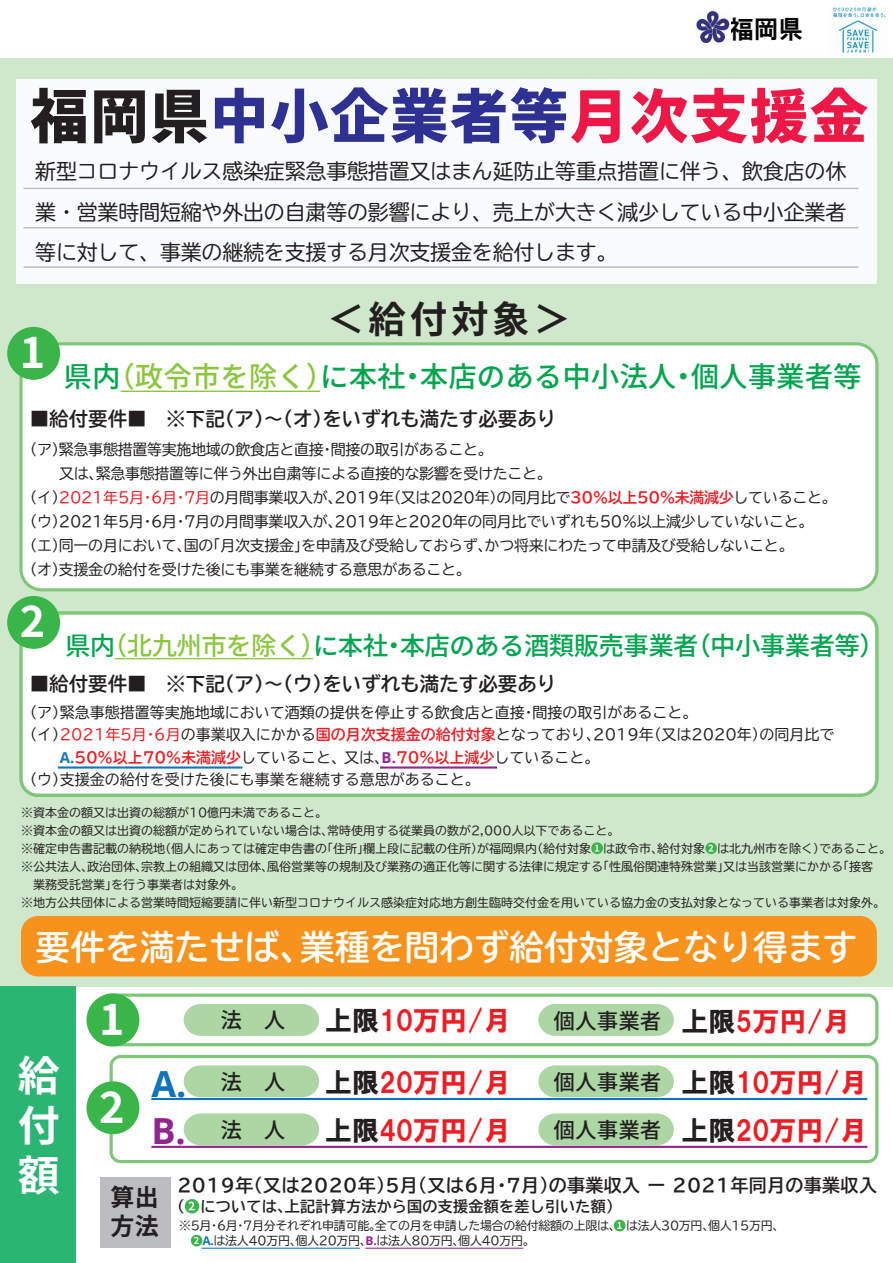
<style>
.page{position:relative;width:893px;height:1263px;background:#fff}
.page>*{position:absolute;margin:0;border:0;box-sizing:border-box;transform-origin:0 0}
.t1{font:800 58.5px "Source Han Sans JP";letter-spacing:.025em;color:#2e3092}
.t2{font:700 42px/50.4px "Source Han Sans JP";color:#fff;text-align:justify}
.t3{font:700 37.5px "Source Han Sans JP";color:#231f20}
.t4{font:700 36px "Open Sans";color:#1074bc}
.t5{font:700 36px "Open Sans";color:#90268f}
.t6{font:700 34.5px "TBUDR Go Std";letter-spacing:.01em;color:#fff}
.t7{font:500 28.5px "Source Han Sans JP";color:#00a54f}
.t8{font:27px "HGS Soei Kakugothic UB";color:#ee1d23}
.t9{font:500 25.5px "Source Han Sans JP";letter-spacing:-.025em;color:#00a54f}
.t10{font:24.9px "HGP Gothic E";color:#030303}
.t11{font:700 24px/28.5px "Source Han Sans JP";color:#231f20}
.t12{font:500 21.6px "Source Han Sans JP";color:#231f20}
.t13{font:21px/40.5px "TBUDR Go Std";letter-spacing:-.01em;color:#231f20;text-align:justify}
.t14{font:700 19.5px "TBUDR Go Std";color:#231f20}
.t15{font:700 18px "TBUD Go Std";letter-spacing:.02em;color:#231f20}
.t16{font:15px "TBUDR Go Std";letter-spacing:-.02em;color:#231f20}
.t17{font:15px "TBUDR Go Std";color:#231f20}
.t18{font:700 15px "TBUDR Go Std";color:#ee1d23}
.t19{font:700 15px "TBUD Go Std";letter-spacing:.02em;color:#231f20}
.t20{font:12px/18px "TBUDR Go Std";color:#231f20}
.t21{font:12px/15.1px "TBUDR Go Std";letter-spacing:-.025em;color:#231f20}
.s1{color:#231f20}
.s2{color:#ed1845}
.s3{color:#8bc63e}
.s4{color:#ee1d23}
.s5{font-weight:700;color:#ee1d23}
.s6{font-family:"Open Sans";color:#1074bc}
.s7{font-weight:400;color:#231f20}
.s8{font-family:"Open Sans";color:#90268f}
.s9{font-family:"HGS Soei Kakugothic UB";font-weight:400;font-size:27px}
.s10{font-family:"HGS Soei Kakugothic UB";font-weight:400;font-size:27px;color:#ee1d23}
.s11{font-family:"Source Han Sans JP";font-weight:500;font-size:21.6px;color:#231f20}
.s12{font-family:"Open Sans";font-weight:700;color:#1074bc}
.s13{font-family:"Open Sans";font-weight:700;color:#90268f}
</style>
<div class="page">
<div style="left:0;top:58px;width:893px;height:928px;background:#cfe7ca"></div>
<div style="left:99px;top:993px;width:779px;height:53px;border:3px solid #7ec679;border-radius:9px"></div>
<div style="left:110px;top:1055px;width:768px;height:108px;border:3px solid #7ec679;border-radius:9px"></div>
<div style="left:16px;top:79px;width:861px;height:205px;background:#f9fcfe"></div>
<img style="left:696px;top:10px;width:34px;height:35px">
<div style="left:21px;top:344px;width:856px;height:246px;background:#fff;border-radius:20px"></div>
<div style="left:19px;top:342px;width:859px;height:249px;border:3px solid #7ec679;border-radius:20px"></div>
<div style="left:21px;top:916px;width:856px;height:60px;background:#f7931d;border-radius:17px"></div>
<div style="left:0;top:986px;width:75px;height:277px;background:#2bb572"></div>
<div style="left:7px;top:327px;width:53px;height:53px;background:#3ab54a;border-radius:50%"></div>
<div style="left:87px;top:993px;width:52px;height:53px;background:#3ab54a;border-radius:50%"></div>
<div style="left:21px;top:613px;width:856px;height:182px;background:#fff;border-radius:17px"></div>
<div style="left:19px;top:611px;width:860px;height:186px;border:3px solid #7ec679;border-radius:17px"></div>
<div style="left:7px;top:596px;width:53px;height:53px;background:#3ab54a;border-radius:50%"></div>
<svg style="left:538px;top:1004px;width:136px;height:32px;background:#b1d9aa"></svg>
<svg style="left:184px;top:1004px;width:135px;height:32px;background:#b0d9a9"></svg>
<div style="left:87px;top:1081px;width:52px;height:53px;background:#3ab54a;border-radius:50%"></div>
<svg style="left:538px;top:1065px;width:136px;height:32px;background:#b1d9ab"></svg>
<svg style="left:184px;top:1065px;width:135px;height:32px;background:#b1d9aa"></svg>
<svg style="left:538px;top:1113px;width:136px;height:32px;background:#b1d9ab"></svg>
<svg style="left:184px;top:1113px;width:135px;height:32px;background:#b1d9aa"></svg>
<div style="left:100px;top:1177px;width:71px;height:71px;background:#bcbdc0"></div>
<hr style="left:24px;top:188px;width:834px;height:1px;background:#bcbdc0">
<hr style="left:24px;top:227px;width:834px;height:1px;background:#bcbdc0">
<hr style="left:24px;top:266px;width:834px;height:2px;background:#bcbdc0">
<img style="left:833px;top:7px;width:53px;height:46px">
<hr style="left:121px;top:391px;width:199px;height:1px;background:#8bc63e">
<hr style="left:115px;top:658px;width:198px;height:1px;background:#8bc63e">
<svg style="left:591px;top:842px;width:12px;height:12px"></svg>
<svg style="left:595px;top:845px;width:4px;height:6px"></svg>
<div style="left:614px;top:1219px;width:11px;height:12px;background:#3ab54a;border-radius:50%"></div>
<svg style="left:617px;top:1222px;width:5px;height:7px"></svg>
<div style="left:185px;top:1199px;width:14px;height:14px;background:#3ab54a;border-radius:50%"></div>
<svg style="left:189px;top:1202px;width:6px;height:8px"></svg>
<div style="left:191px;top:1235px;width:11px;height:11px;background:#3ab54a;border-radius:50%"></div>
<svg style="left:194px;top:1237px;width:5px;height:7px"></svg>
<svg style="left:705px;top:842px;width:12px;height:12px"></svg>
<svg style="left:708px;top:844px;width:5px;height:7px"></svg>
<hr style="left:58px;top:766px;width:184px;height:3px;background:#1074bc">
<hr style="left:380px;top:766px;width:117px;height:3px;background:#90268f">
<hr style="left:201px;top:1248px;width:159px;height:1px;background:#1074bc">
<hr style="left:365px;top:1248px;width:158px;height:1px;background:#90268f">
<hr style="left:151px;top:1146px;width:716px;height:2px;background:#90268f">
<hr style="left:151px;top:1098px;width:716px;height:2px;background:#1074bc">
<h3 class="t10" style="left:729px;top:16px;width:76px">福岡県</h3>
<h1 class="t1" style="left:30px;top:83px;width:840px"><span class="s1">福岡県</span>中小企業者等<span class="s2">月次支援金</span></h1>
<h3 class="t13" style="left:35px;top:151px;width:813px">新型コロナウイルス感染症緊急事態措置又はまん延防止等重点措置に伴う、飲食店の休業・営業時間短縮や外出の自粛等の影響により、売上が大きく減少している中小企業者等に対して、事業の継続を支援する月次支援金を給付します。</h3>
<h3 class="t3" style="left:327px;top:298px;width:245px">＜給付対象＞</h3>
<h3 class="t7" style="left:64px;top:360px;width:799px">県内<span class="s3">（政令市を除く）</span>に本社・本店のある中小法人・個人事業者等</h3>
<h3 class="t14" style="left:30px;top:403px;width:528px">■給付要件■　※下記（ア）～（オ）をいずれも満たす必要あり</h3>
<p class="t16" style="left:22px;top:437px;width:472px">（ア）緊急事態措置等実施地域の飲食店と直接・間接の取引があること。</p>
<p class="t16" style="left:30px;top:461px;width:523px">　　又は、緊急事態措置等に伴う外出自粛等による直接的な影響を受けたこと。</p>
<p class="t16" style="left:22px;top:485px;width:816px">（イ）<span class="s4">2021年5月・6月・7月</span>の月間事業収入が、2019年（又は2020年）の同月比で<span class="s5">30％以上50％未満減少</span>していること。</p>
<p class="t16" style="left:22px;top:509px;width:793px">（ウ）2021年5月・6月・7月の月間事業収入が、2019年と2020年の同月比でいずれも50％以上減少していないこと。</p>
<p class="t16" style="left:22px;top:533px;width:773px">（エ）同一の月において、国の「月次支援金」を申請及び受給しておらず、かつ将来にわたって申請及び受給しないこと。</p>
<p class="t16" style="left:22px;top:557px;width:450px">（オ）支援金の給付を受けた後にも事業を継続する意思があること。</p>
<h3 class="t9" style="left:65px;top:631px;width:821px">県内<span class="s3">（北九州市を除く）</span>に本社・本店のある酒類販売事業者（中小事業者等）</h3>
<h3 class="t14" style="left:30px;top:667px;width:528px">■給付要件■　※下記（ア）～（ウ）をいずれも満たす必要あり</h3>
<p class="t17" style="left:22px;top:700px;width:677px">（ア）緊急事態措置等実施地域において酒類の提供を停止する飲食店と直接・間接の取引があること。</p>
<p class="t17" style="left:22px;top:722px;width:814px">（イ）<span class="s4">2021年5月・6月</span>の事業収入にかかる<span class="s5">国の月次支援金の給付対象</span>となっており、2019年（又は2020年）の同月比で</p>
<p class="t18" style="left:30px;top:745px;width:571px"><span class="s1">　　</span><span class="s6">A.</span>50%以上70％未満減少<span class="s7">していること、又は、</span><span class="s8">B.</span>70％以上減少<span class="s7">していること。</span></p>
<p class="t17" style="left:22px;top:767px;width:459px">（ウ）支援金の給付を受けた後にも事業を継続する意思があること。</p>
<p class="t20" style="left:21px;top:803px;width:871px">※資本金の額又は出資の総額が10億円未満であること。<br>※資本金の額又は出資の総額が定められていない場合は、常時使用する従業員の数が2,000人以下であること。<br>※確定申告書記載の納税地（個人にあっては確定申告書の「住所」欄上段に記載の住所）が福岡県内（給付対象　は政令市、給付対象　は北九州市を除く）であること。※公共法人、政治団体、宗教上の組織又は団体、風俗営業等の規制及び業務の適正化等に関する法律に規定する「性風俗関連特殊営業」又は当該営業にかかる「接客<br>　業務受託営業」を行う事業者は対象外。<br>※地方公共団体による営業時間短縮要請に伴い新型コロナウイルス感染症対応地方創生臨時交付金を用いている協力金の支払対象となっている事業者は対象外。</p>
<h3 class="t6" style="left:36px;top:919px;width:823px">要件を満たせば、業種を問わず給付対象となり得ます</h3>
<h2 class="t2" style="left:18px;top:1051px;width:43px">給付額</h2>
<h3 class="t8" style="left:325px;top:1007px;width:187px"><span class="s1">上限</span>10万円/月</h3>
<h3 class="t12" style="left:220px;top:1008px;width:66px">法　人</h3>
<h3 class="t12" style="left:553px;top:1009px;width:299px">個人事業者 <span class="s9">上限</span><span class="s10">5万円/月</span></h3>
<h3 class="t4" style="left:151px;top:1058px;width:37px">A.</h3>
<h3 class="t8" style="left:325px;top:1068px;width:187px"><span class="s1">上限</span>20万円/月</h3>
<h3 class="t5" style="left:151px;top:1105px;width:36px">B.</h3>
<h3 class="t12" style="left:220px;top:1070px;width:66px">法　人</h3>
<h3 class="t8" style="left:553px;top:1069px;width:316px"><span class="s11">個人事業者</span> <span class="s1">上限</span>10万円/月</h3>
<h3 class="t12" style="left:220px;top:1118px;width:66px">法　人</h3>
<h3 class="t8" style="left:325px;top:1116px;width:187px"><span class="s1">上限</span>40万円/月</h3>
<h3 class="t8" style="left:553px;top:1117px;width:316px"><span class="s11">個人事業者</span> <span class="s1">上限</span>20万円/月</h3>
<h3 class="t11" style="left:111px;top:1184px;width:50px">算出方法</h3>
<h3 class="t15" style="left:177px;top:1171px;width:701px">2019年（又は2020年）5月（又は6月・7月）の事業収入 ー 2021年同月の事業収入</h3>
<p class="t19" style="left:170px;top:1194px;width:453px">（　については、上記計算方法から国の支援金額を差し引いた額）</p>
<p class="t21" style="left:179px;top:1218px;width:613px">※5月・6月・7月分それぞれ申請可能。全ての月を申請した場合の給付総額の上限は、　は法人30万円、個人15万円、　　　<span class="s12">A.</span>は法人40万円、個人20万円、<span class="s13">B.</span>は法人80万円、個人40万円。</p>
</div>
